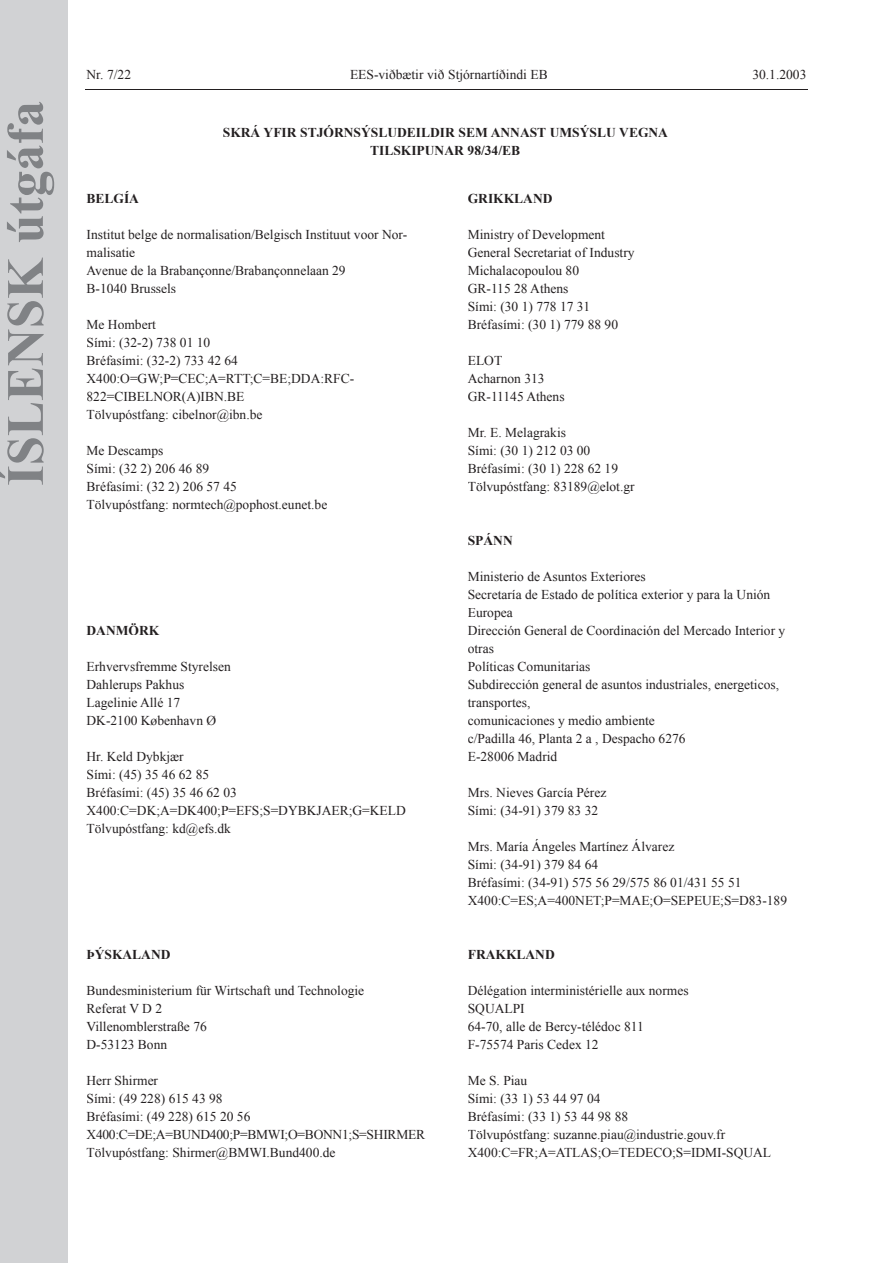
<style>
.page{position:relative;width:893px;height:1263px;background:#fff}
.page>*{position:absolute;margin:0;border:0;box-sizing:border-box;transform-origin:0 0}
.t1{font:700 52.5px "Times New Roman";color:#808285}
.t2{font:13.5px/18px "Times New Roman";color:#231f20}
.t3{font:700 13.5px/18px "Times New Roman";color:#231f20;text-align:center}
</style>
<div class="page">
<hr style="left:85px;top:89px;width:723px;height:1px;background:#231f20">
<div style="left:0;top:0;width:68px;height:1263px;background:#d1d2d4"></div>
<h1 class="t1" style="left:-5px;top:486px;width:386px;rotate:-90deg">ÍSLENSK útgáfa</h1>
<p class="t2" style="left:87px;top:65px;width:46px">Nr. 7/22</p>
<p class="t2" style="left:350px;top:65px;width:199px">EES-viðbætir við Stjórnartíðindi EB</p>
<p class="t2" style="left:752px;top:65px;width:55px">30.1.2003</p>
<p class="t3" style="left:223px;top:123px;width:447px">SKRÁ YFIR STJÓRNSÝSLUDEILDIR SEM ANNAST UMSÝSLU VEGNA<br>TILSKIPUNAR 98/34/EB</p>
<p class="t3" style="left:87px;top:189px;width:54px">BELGÍA</p>
<p class="t2" style="left:87px;top:225px;width:322px">Institut belge de normalisation/Belgisch Instituut voor Nor&shy;malisatie<br>Avenue de la Brabançonne/Brabançonnelaan 29<br>B-1040 Brussels</p>
<p class="t2" style="left:87px;top:315px;width:269px">Me Hombert<br>Sími: (32-2) 738 01 10<br>Bréfasími: (32-2) 733 42 64<br>X400:O=GW;P=CEC;A=RTT;C=BE;DDA:RFC-<br>822=CIBELNOR(A)IBN.BE<br>Tölvupóstfang: cibelnor@ibn.be</p>
<p class="t2" style="left:87px;top:441px;width:242px">Me Descamps<br>Sími: (32 2) 206 46 89<br>Bréfasími: (32 2) 206 57 45<br>Tölvupóstfang: normtech@pophost.eunet.be</p>
<p class="t3" style="left:87px;top:621px;width:74px">DANMÖRK</p>
<p class="t2" style="left:87px;top:657px;width:146px">Erhvervsfremme Styrelsen<br>Dahlerups Pakhus<br>Lagelinie Allé 17<br>DK-2100 København Ø</p>
<p class="t2" style="left:87px;top:747px;width:321px">Hr. Keld Dybkjær<br>Sími: (45) 35 46 62 85<br>Bréfasími: (45) 35 46 62 03<br>X400:C=DK;A=DK400;P=EFS;S=DYBKJAER;G=KELD<br>Tölvupóstfang: kd@efs.dk</p>
<p class="t3" style="left:87px;top:945px;width:85px">ÞÝSKALAND</p>
<p class="t2" style="left:87px;top:981px;width:279px">Bundesministerium für Wirtschaft und Technologie<br>Referat V D 2<br>Villenomblerstraße 76<br>D-53123 Bonn</p>
<p class="t2" style="left:87px;top:1071px;width:340px">Herr Shirmer<br>Sími: (49 228) 615 43 98<br>Bréfasími: (49 228) 615 20 56<br>X400:C=DE;A=BUND400;P=BMWI;O=BONN1;S=SHIRMER<br>Tölvupóstfang: Shirmer@BMWI.Bund400.de</p>
<p class="t3" style="left:468px;top:189px;width:86px">GRIKKLAND</p>
<p class="t2" style="left:468px;top:225px;width:168px">Ministry of Development<br>General Secretariat of Industry<br>Michalacopoulou 80<br>GR-115 28 Athens<br>Sími: (30 1) 778 17 31<br>Bréfasími: (30 1) 779 88 90</p>
<p class="t2" style="left:468px;top:351px;width:98px">ELOT<br>Acharnon 313<br>GR-11145 Athens</p>
<p class="t2" style="left:468px;top:423px;width:168px">Mr. E. Melagrakis<br>Sími: (30 1) 212 03 00<br>Bréfasími: (30 1) 228 62 19<br>Tölvupóstfang: 83189@elot.gr</p>
<p class="t3" style="left:468px;top:531px;width:46px">SPÁNN</p>
<p class="t2" style="left:468px;top:567px;width:319px">Ministerio de Asuntos Exteriores<br>Secretaría de Estado de política exterior y para la Unión<br>Europea<br>Dirección General de Coordinación del Mercado Interior y otras<br>Políticas Comunitarias<br>Subdirección general de asuntos industriales, energeticos, transportes,<br>comunicaciones y medio ambiente<br>c/Padilla 46, Planta 2 a , Despacho 6276<br>E-28006 Madrid</p>
<p class="t2" style="left:468px;top:783px;width:140px">Mrs. Nieves García Pérez<br>Sími: (34-91) 379 83 32</p>
<p class="t2" style="left:468px;top:837px;width:321px">Mrs. María Ángeles Martínez Álvarez<br>Sími: (34-91) 379 84 64<br>Bréfasími: (34-91) 575 56 29/575 86 01/431 55 51<br>X400:C=ES;A=400NET;P=MAE;O=SEPEUE;S=D83-189</p>
<p class="t3" style="left:468px;top:945px;width:88px">FRAKKLAND</p>
<p class="t2" style="left:468px;top:981px;width:222px">Délégation interministérielle aux normes<br>SQUALPI<br>64-70, alle de Bercy-télédoc 811<br>F-75574 Paris Cedex 12</p>
<p class="t2" style="left:468px;top:1071px;width:305px">Me S. Piau<br>Sími: (33 1) 53 44 97 04<br>Bréfasími: (33 1) 53 44 98 88<br>Tölvupóstfang: suzanne.piau@industrie.gouv.fr<br>X400:C=FR;A=ATLAS;O=TEDECO;S=IDMI-SQUAL</p>
</div>
